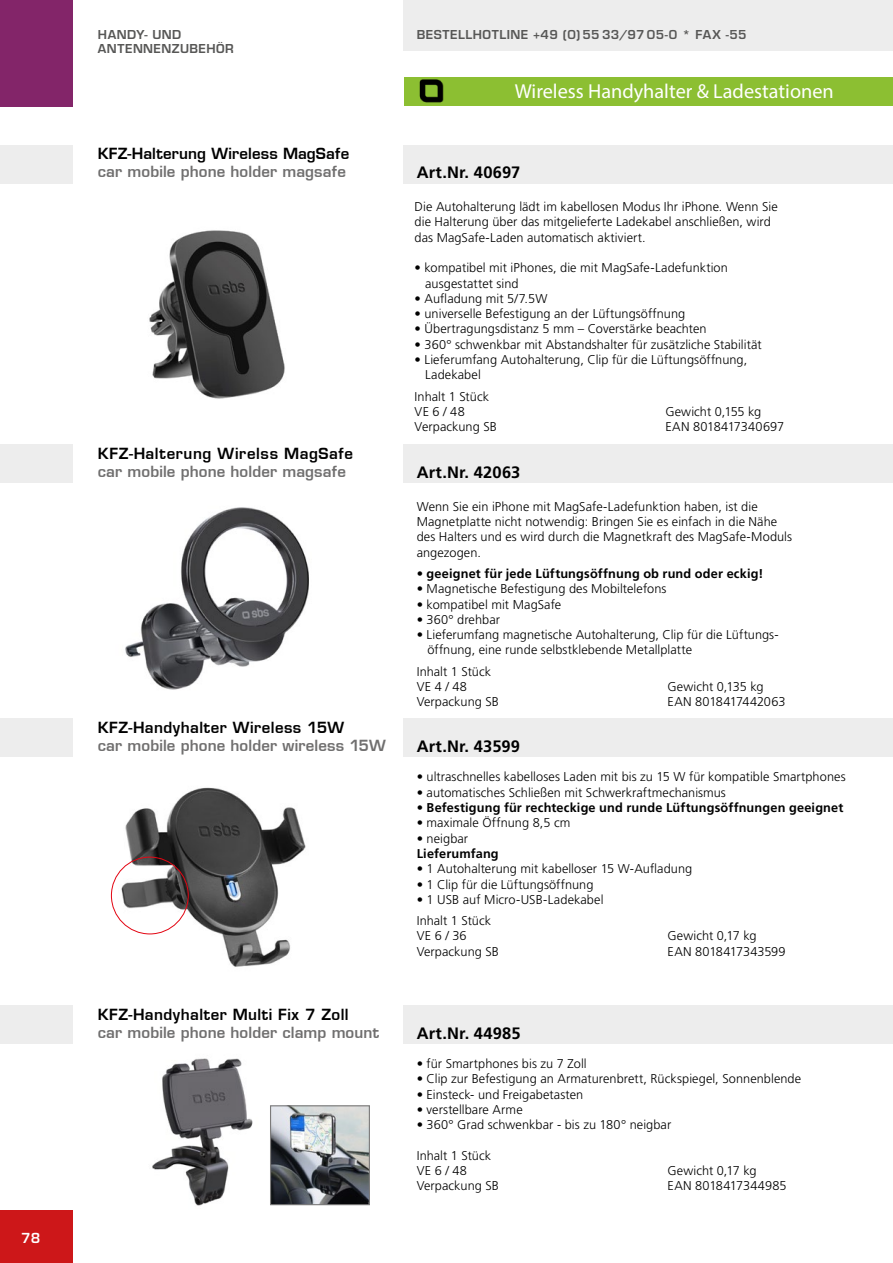
<style>
.page{position:relative;width:893px;height:1263px;background:#fff}
.page>*{position:absolute;margin:0;border:0;box-sizing:border-box;transform-origin:0 0}
.t1{font:20.25px "Myriad Pro";color:#fff}
.t2{font:700 16.5px "Frutiger LT Std";letter-spacing:.005em;color:#000}
.t3{font:600 15px "Eurostile LT";letter-spacing:.005em;color:#706f6f}
.t4{font:600 15px "Eurostile LT";letter-spacing:.03em;color:#000}
.t5{font:600 15px "Eurostile LT";letter-spacing:.01em;color:#000}
.t6{font:600 13.5px "Eurostile LT Std";color:#fff}
.t7{font:300 12.75px/15.3px "Frutiger LT Std";letter-spacing:.005em;color:#000}
.t8{font:700 12.75px "Frutiger LT Std";letter-spacing:.01em;color:#000}
.t9{font:600 12px/14.4px "Eurostile LT Std";letter-spacing:.04em;color:#575756}
.s1{font-weight:300}
</style>
<div class="page">
<div style="left:0;top:0;width:72px;height:106px;background:#832569"></div>
<div style="left:0;top:1210px;width:72px;height:53px;background:#cd1719"></div>
<div style="left:404px;top:0;width:489px;height:51px;background:#ededed"></div>
<img style="left:125px;top:507px;width:184px;height:183px">
<div style="left:0;top:445px;width:72px;height:38px;background:#ededed"></div>
<div style="left:404px;top:445px;width:489px;height:38px;background:#ededed"></div>
<div style="left:0;top:145px;width:72px;height:38px;background:#ededed"></div>
<div style="left:404px;top:145px;width:489px;height:38px;background:#ededed"></div>
<img style="left:149px;top:230px;width:136px;height:169px">
<img style="left:110px;top:787px;width:196px;height:180px">
<div style="left:0;top:719px;width:72px;height:38px;background:#ededed"></div>
<div style="left:404px;top:719px;width:489px;height:38px;background:#ededed"></div>
<div style="left:111px;top:857px;width:78px;height:77px;border:1px solid #e30613;border-radius:50%"></div>
<div style="left:404px;top:77px;width:489px;height:28px;background:#8cbf32"></div>
<img style="left:416px;top:79px;width:29px;height:27px">
<div style="left:0;top:1005px;width:72px;height:38px;background:#ededed"></div>
<div style="left:404px;top:1005px;width:489px;height:38px;background:#ededed"></div>
<img style="left:152px;top:1058px;width:133px;height:148px">
<img style="left:272px;top:1107px;width:96px;height:96px">
<div style="left:270px;top:1105px;width:100px;height:100px;border:1px solid #7c7b7b"></div>
<p class="t6" style="left:21px;top:1230px;width:21px">78</p>
<p class="t9" style="left:98px;top:27px;width:137px">HANDY- UND<br>ANTENNENZUBEHÖR</p>
<p class="t9" style="left:417px;top:27px;width:331px">BESTELLHOTLINE +49 (0) 55 33/97 05-0 * FAX -55</p>
<h1 class="t1" style="left:515px;top:79px;width:320px">Wireless Handyhalter &amp; Ladestationen</h1>
<p class="t5" style="left:98px;top:144px;width:253px">KFZ-Halterung Wireless MagSafe</p>
<p class="t3" style="left:98px;top:162px;width:250px">car mobile phone holder magsafe</p>
<p class="t2" style="left:417px;top:163px;width:105px">Art.Nr. 40697</p>
<p class="t7" style="left:415px;top:199px;width:365px">Die Autohalterung lädt im kabellosen Modus Ihr iPhone. Wenn Sie die Halterung über das mitgelieferte Ladekabel anschließen, wird das MagSafe-Laden automatisch aktiviert.</p>
<p class="t7" style="left:425px;top:260px;width:304px;text-indent:-11px">• kompatibel mit iPhones, die mit MagSafe-Ladefunktion ausgestattet sind</p>
<p class="t7" style="left:415px;top:291px;width:134px">• Aufladung mit 5/7.5W</p>
<p class="t7" style="left:415px;top:306px;width:272px">• universelle Befestigung an der Lüftungsöffnung</p>
<p class="t7" style="left:415px;top:322px;width:294px">• Übertragungsdistanz 5 mm – Coverstärke beachten</p>
<p class="t7" style="left:415px;top:337px;width:349px">• 360° schwenkbar mit Abstandshalter für zusätzliche Stabilität</p>
<p class="t7" style="left:425px;top:352px;width:323px;text-indent:-11px">• Lieferumfang Autohalterung, Clip für die Lüftungsöffnung,<br>Ladekabel</p>
<p class="t7" style="left:415px;top:389px;width:76px">Inhalt 1 Stück<br>VE 6 / 48</p>
<p class="t7" style="left:665px;top:404px;width:97px">Gewicht 0,155 kg</p>
<p class="t7" style="left:415px;top:419px;width:84px">Verpackung SB</p>
<p class="t7" style="left:665px;top:419px;width:120px">EAN 8018417340697</p>
<p class="t4" style="left:98px;top:444px;width:257px">KFZ-Halterung Wirelss MagSafe</p>
<p class="t3" style="left:98px;top:462px;width:250px">car mobile phone holder magsafe</p>
<p class="t2" style="left:417px;top:463px;width:105px">Art.Nr. 42063</p>
<p class="t7" style="left:417px;top:499px;width:377px">Wenn Sie ein iPhone mit MagSafe-Ladefunktion haben, ist die Magnetplatte nicht notwendig: Bringen Sie es einfach in die Nähe des Halters und es wird durch die Magnetkraft des MagSafe-Moduls angezogen.</p>
<p class="t8" style="left:417px;top:566px;width:348px"><span class="s1">•</span> geeignet für jede Lüftungsöffnung ob rund oder eckig!</p>
<p class="t7" style="left:417px;top:581px;width:251px">• Magnetische Befestigung des Mobiltelefons</p>
<p class="t7" style="left:417px;top:597px;width:146px">• kompatibel mit MagSafe</p>
<p class="t7" style="left:417px;top:612px;width:85px">• 360° drehbar</p>
<p class="t7" style="left:427px;top:627px;width:353px;text-indent:-11px">• Lieferumfang magnetische Autohalterung, Clip für die Lüftungs&shy;öffnung, eine runde selbstklebende Metallplatte</p>
<p class="t7" style="left:417px;top:664px;width:76px">Inhalt 1 Stück<br>VE 4 / 48</p>
<p class="t7" style="left:668px;top:679px;width:97px">Gewicht 0,135 kg</p>
<p class="t7" style="left:417px;top:694px;width:84px">Verpackung SB</p>
<p class="t7" style="left:668px;top:694px;width:119px">EAN 8018417442063</p>
<p class="t4" style="left:98px;top:718px;width:248px">KFZ-Handyhalter Wireless 15W</p>
<p class="t3" style="left:98px;top:736px;width:290px">car mobile phone holder wireless 15W</p>
<p class="t2" style="left:417px;top:737px;width:105px">Art.Nr. 43599</p>
<p class="t7" style="left:417px;top:769px;width:430px">• ultraschnelles kabelloses Laden mit bis zu 15 W für kompatible Smartphones</p>
<p class="t7" style="left:417px;top:785px;width:311px">• automatisches Schließen mit Schwerkraftmechanismus</p>
<p class="t8" style="left:417px;top:800px;width:428px"><span class="s1">•</span> Befestigung für rechteckige und runde Lüftungsöffnungen geeignet</p>
<p class="t7" style="left:417px;top:815px;width:155px">• maximale Öffnung 8,5 cm</p>
<p class="t7" style="left:417px;top:831px;width:53px">• neigbar</p>
<p class="t8" style="left:417px;top:846px;width:84px">Lieferumfang</p>
<p class="t7" style="left:417px;top:861px;width:277px">• 1 Autohalterung mit kabelloser 15 W-Aufladung</p>
<p class="t7" style="left:417px;top:877px;width:178px">• 1 Clip für die Lüftungsöffnung</p>
<p class="t7" style="left:417px;top:889px;width:188px;line-height:21.3px">• 1 USB auf Micro-USB-Ladekabel<br>Inhalt 1 Stück</p>
<p class="t7" style="left:417px;top:928px;width:52px">VE 6 / 36</p>
<p class="t7" style="left:668px;top:928px;width:90px">Gewicht 0,17 kg</p>
<p class="t7" style="left:417px;top:944px;width:84px">Verpackung SB</p>
<p class="t7" style="left:668px;top:944px;width:119px">EAN 8018417343599</p>
<p class="t4" style="left:98px;top:1005px;width:252px">KFZ-Handyhalter Multi Fix 7 Zoll</p>
<p class="t3" style="left:98px;top:1023px;width:283px">car mobile phone holder clamp mount</p>
<p class="t2" style="left:417px;top:1023px;width:105px">Art.Nr. 44985</p>
<p class="t7" style="left:417px;top:1056px;width:171px">• für Smartphones bis zu 7 Zoll</p>
<p class="t7" style="left:417px;top:1071px;width:386px">• Clip zur Befestigung an Armaturenbrett, Rückspiegel, Sonnenblende</p>
<p class="t7" style="left:417px;top:1087px;width:168px">• Einsteck- und Freigabetasten</p>
<p class="t7" style="left:417px;top:1102px;width:107px">• verstellbare Arme</p>
<p class="t7" style="left:417px;top:1117px;width:256px">• 360° Grad schwenkbar - bis zu 180° neigbar</p>
<p class="t7" style="left:417px;top:1148px;width:76px">Inhalt 1 Stück<br>VE 6 / 48</p>
<p class="t7" style="left:668px;top:1163px;width:90px">Gewicht 0,17 kg</p>
<p class="t7" style="left:417px;top:1178px;width:84px">Verpackung SB</p>
<p class="t7" style="left:668px;top:1178px;width:120px">EAN 8018417344985</p>
</div>
